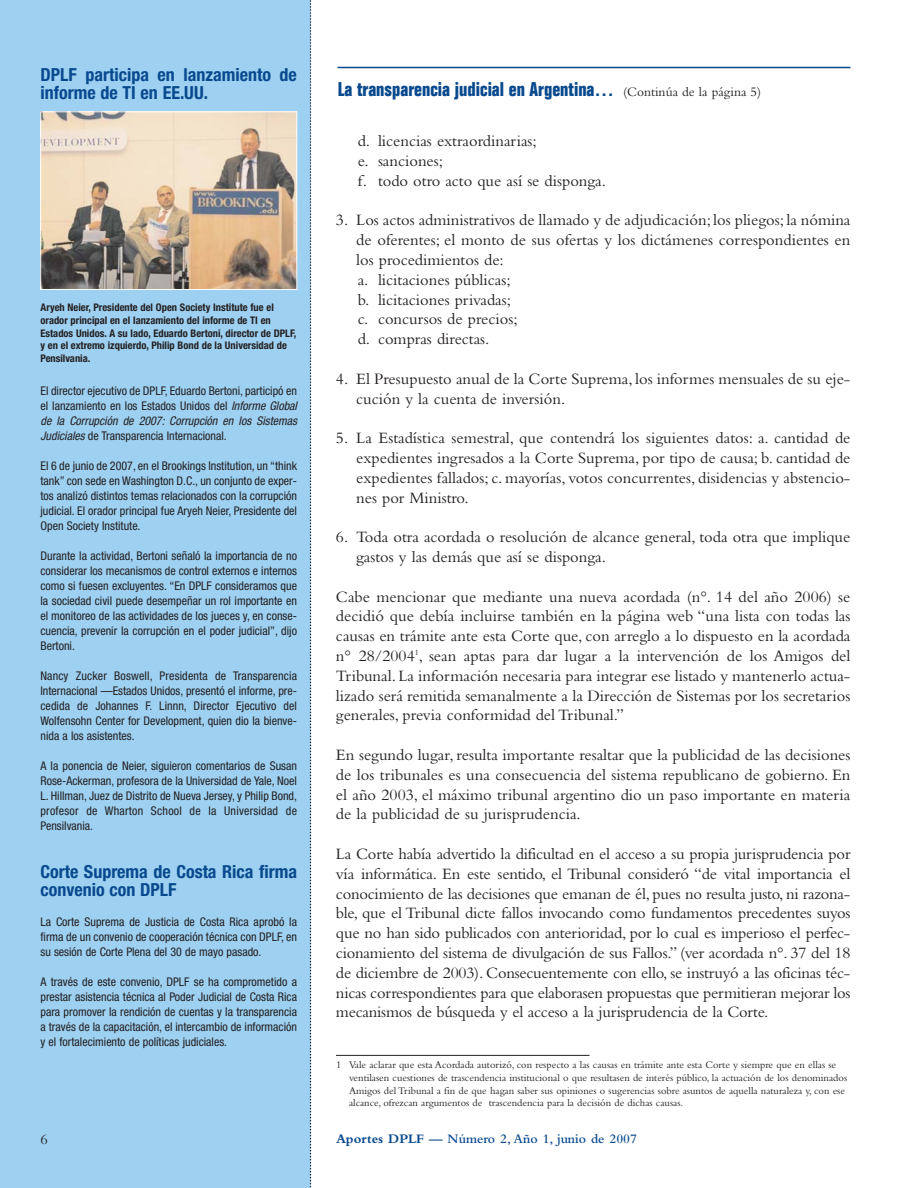
<style>
.page{position:relative;width:918px;height:1188px;background:#fff}
.page>*{position:absolute;margin:0;border:0;box-sizing:border-box;transform-origin:0 0}
.t1{font:700 condensed 19.5px "Folio";color:#08498e}
.t2{font:700 condensed 18px/18px "Helvetica Neue";color:#08498e}
.t3{font:16.5px/19.8px "Bembo";color:#231f20}
.t4{font:15px "Bembo";color:#231f20}
.t5{font:600 13.5px "Bembo";color:#08498e}
.t6{font:condensed 12px/15px "Helvetica Neue";color:#231f20;text-align:justify}
.t7{font:10.5px/12.6px "Bembo";color:#231f20}
.t8{font:700 condensed 10.5px/12.6px "Helvetica Neue";color:#231f20}
.s1{font-style:italic}
.s2{font-family:"Bembo";font-weight:400;font-stretch:normal;font-size:13.5px;color:#231f20}
.s3{font-weight:700}
</style>
<div class="page">
<hr style="left:336px;top:1055px;width:254px;height:1px;background:#231f20">
<hr style="left:338px;top:67px;width:512px;height:1px;background:#08498e">
<div style="left:0;top:0;width:310px;height:1188px;background:#9dd0f1"></div>
<svg style="left:310px;top:0;width:1px;height:1188px"></svg>
<img style="left:42px;top:114px;width:253px;height:174px">
<div style="left:40px;top:112px;width:257px;height:178px;border:1px solid #fff"></div>
<p class="t2" style="left:40px;top:67px;width:258px">DPLF participa en lanzamiento de informe de TI en EE.UU.</p>
<p class="t8" style="left:40px;top:302px;width:257px">Aryeh Neier, Presidente del Open Society Institute fue el orador principal en el lanzamiento del informe de TI en Estados Unidos. A su lado, Eduardo Bertoni, director de DPLF, y en el extremo izquierdo, Philip Bond de la Universidad de Pensilvania.</p>
<p class="t6" style="left:40px;top:384px;width:260px;text-align:left">El director ejecutivo de DPLF, Eduardo Bertoni, participó en el lanzamiento en los Estados Unidos del <span class="s1">Informe Global de la Corrupción de 2007: Corrupción en los Sistemas Judiciales</span>de Transparencia Internacional.</p>
<p class="t6" style="left:40px;top:459px;width:258px">El 6 de junio de 2007, en el Brookings Institution, un “think tank” con sede en Washington D.C., un conjunto de exper&shy;tos analizó distintos temas relacionados con la corrupción judicial. El orador principal fue Aryeh Neier, Presidente del Open Society Institute.</p>
<p class="t6" style="left:40px;top:549px;width:258px">Durante la actividad, Bertoni señaló la importancia de no considerar los mecanismos de control externos e internos como si fuesen excluyentes. “En DPLF consideramos que la sociedad civil puede desempeñar un rol importante en el monitoreo de las actividades de los jueces y, en conse&shy;cuencia, prevenir la corrupción en el poder judicial”, dijo Bertoni.</p>
<p class="t6" style="left:40px;top:669px;width:258px">Nancy Zucker Boswell, Presidenta de Transparencia Internacional —Estados Unidos, presentó el informe, pre&shy;cedida de Johannes F. Linnn, Director Ejecutivo del Wolfensohn Center for Development, quien dio la bienve&shy;nida a los asistentes.</p>
<p class="t6" style="left:40px;top:759px;width:258px">A la ponencia de Neier, siguieron comentarios de Susan Rose-Ackerman, profesora de la Universidad de Yale, Noel L. Hillman, Juez de Distrito de Nueva Jersey, y Philip Bond, profesor de Wharton School de la Universidad de Pensilvania.</p>
<p class="t2" style="left:40px;top:864px;width:258px">Corte Suprema de Costa Rica firma convenio con DPLF</p>
<p class="t6" style="left:40px;top:915px;width:258px">La Corte Suprema de Justicia de Costa Rica aprobó la firma de un convenio de cooperación técnica con DPLF, en su sesión de Corte Plena del 30 de mayo pasado.</p>
<p class="t6" style="left:40px;top:975px;width:258px">A través de este convenio, DPLF se ha comprometido a prestar asistencia técnica al Poder Judicial de Costa Rica para promover la rendición de cuentas y la transparencia a través de la capacitación, el intercambio de información y el fortalecimiento de políticas judiciales.</p>
<p class="t4" style="left:40px;top:1134px;width:9px">6</p>
<p class="t1" style="left:338px;top:82px;width:425px">La transparencia judicial en Argentina… <span class="s2">(Continúa de la página 5)</span></p>
<p class="t3" style="left:358px;top:133px;width:250px">d. licencias extraordinarias;<br>e. sanciones;<br>f. todo otro acto que así se disponga.</p>
<p class="t3" style="left:356px;top:212px;width:496px;text-indent:-20px">3. Los actos administrativos de llamado y de adjudicación; los pliegos; la nómina de oferentes; el monto de sus ofertas y los dictámenes correspondientes en los procedimientos de:<br>a. licitaciones públicas;<br>b. licitaciones privadas;<br>c. concursos de precios;<br>d. compras directas.</p>
<p class="t3" style="left:356px;top:370px;width:496px;text-indent:-20px">4. El Presupuesto anual de la Corte Suprema, los informes mensuales de su eje&shy;cución y la cuenta de inversión.</p>
<p class="t3" style="left:356px;top:430px;width:496px;text-align:justify;text-indent:-20px">5. La Estadística semestral, que contendrá los siguientes datos: a. cantidad de expedientes ingresados a la Corte Suprema, por tipo de causa; b. cantidad de expedientes fallados; c. mayorías, votos concurrentes, disidencias y abstencio&shy;nes por Ministro.</p>
<p class="t3" style="left:356px;top:529px;width:496px;text-indent:-20px">6. Toda otra acordada o resolución de alcance general, toda otra que implique gastos y las demás que así se disponga.</p>
<p class="t3" style="left:336px;top:588px;width:516px;text-align:justify">Cabe mencionar que mediante una nueva acordada (n°. 14 del año 2006) se decidió que debía incluirse también en la página web “una lista con todas las causas en trámite ante esta Corte que, con arreglo a lo dispuesto en la acordada n° 28/2004<sup>1</sup>, sean aptas para dar lugar a la intervención de los Amigos del Tribunal. La información necesaria para integrar ese listado y mantenerlo actua&shy;lizado será remitida semanalmente a la Dirección de Sistemas por los secretarios generales, previa conformidad del Tribunal.”</p>
<p class="t3" style="left:336px;top:746px;width:516px;text-align:justify">En segundo lugar, resulta importante resaltar que la publicidad de las decisiones de los tribunales es una consecuencia del sistema republicano de gobierno. En el año 2003, el máximo tribunal argentino dio un paso importante en materia de la publicidad de su jurisprudencia.</p>
<p class="t3" style="left:336px;top:845px;width:516px;text-align:justify">La Corte había advertido la dificultad en el acceso a su propia jurisprudencia por vía informática. En este sentido, el Tribunal consideró “de vital importancia el conocimiento de las decisiones que emanan de él, pues no resulta justo, ni razona&shy;ble, que el Tribunal dicte fallos invocando como fundamentos precedentes suyos que no han sido publicados con anterioridad, por lo cual es imperioso el perfec&shy;cionamiento del sistema de divulgación de sus Fallos.” (ver acordada n°. 37 del 18 de diciembre de 2003). Consecuentemente con ello, se instruyó a las oficinas téc&shy;nicas correspondientes para que elaborasen propuestas que permitieran mejorar los mecanismos de búsqueda y el acceso a la jurisprudencia de la Corte.</p>
<p class="t7" style="left:349px;top:1060px;width:500px;text-indent:-13px">1 Vale aclarar que esta Acordada autorizó, con respecto a las causas en trámite ante esta Corte y siempre que en ellas se ventilasen cuestiones de trascendencia institucional o que resultasen de interés público, la actuación de los denominados Amigos del Tribunal a fin de que hagan saber sus opiniones o sugerencias sobre asuntos de aquella naturaleza y, con ese alcance, ofrezcan argumentos de trascendencia para la decisión de dichas causas.</p>
<p class="t5" style="left:336px;top:1134px;width:303px"><span class="s3">Aportes DPLF</span> — Número 2, Año 1, junio de 2007</p>
</div>
